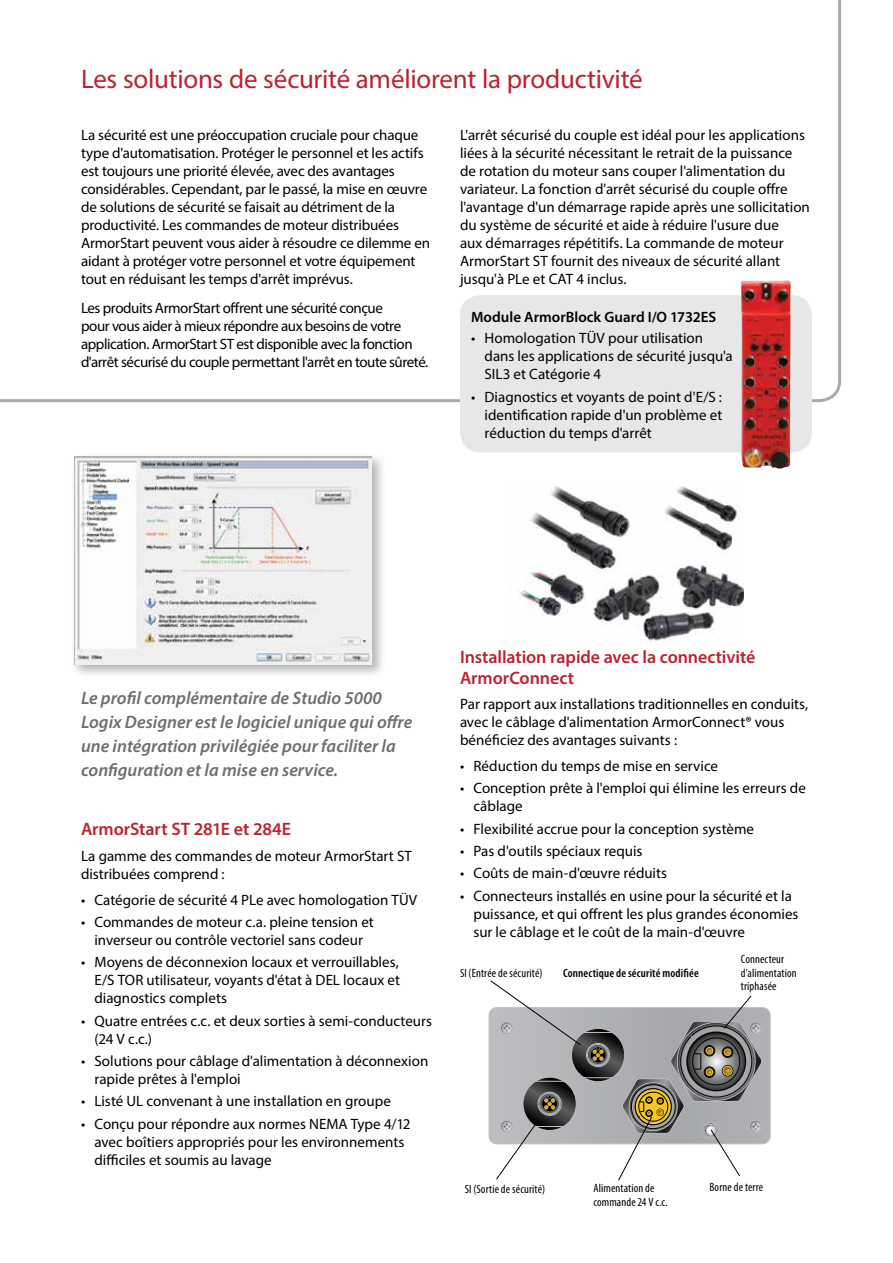
<style>
.page{position:relative;width:893px;height:1263px;background:#fff}
.page>*{position:absolute;margin:0;border:0;box-sizing:border-box;transform-origin:0 0}
.t1{font:27px "Myriad Pro";letter-spacing:-.01em;color:#bb2332}
.t2{font:italic 600 18px/24px "Myriad Pro";color:#6d6e71}
.t3{font:600 18px/21px "Myriad Pro";letter-spacing:-.005em;color:#bb2332}
.t4{font:15px/18px "Myriad Pro";color:#000}
.t5{font:15px/18px "Myriad Pro";letter-spacing:-.03em;color:#000}
.t6{font:600 15px "Myriad Pro";color:#000}
.t7{font:condensed 12px/13.5px "Myriad Pro";letter-spacing:.01em;color:#000}
.t8{font:600 condensed 12px "Myriad Pro";letter-spacing:.015em;color:#000}
</style>
<div class="page">
<svg style="left:0;top:0;width:841px;height:402px"></svg>
<svg style="left:489px;top:980px;width:281px;height:201px"></svg>
<div style="left:70px;top:452px;width:316px;height:227px;background:#000;opacity:.3"></div>
<img style="left:74px;top:456px;width:298px;height:209px">
<div style="left:460px;top:295px;width:352px;height:157px;background:#e6e7e8;border-radius:20px"></div>
<img style="left:746px;top:280px;width:41px;height:1px">
<img style="left:520px;top:486px;width:223px;height:157px">
<h1 class="t1" style="left:81px;top:62px;width:563px">Les solutions de sécurité améliorent la productivité</h1>
<p class="t4" style="left:81px;top:126px;width:351px">La sécurité est une préoccupation cruciale pour chaque type d'automatisation. Protéger le personnel et les actifs est toujours une priorité élevée, avec des avantages considérables. Cependant, par le passé, la mise en œuvre de solutions de sécurité se faisait au détriment de la productivité. Les commandes de moteur distribuées ArmorStart peuvent vous aider à résoudre ce dilemme en aidant à protéger votre personnel et votre équipement tout en réduisant les temps d'arrêt imprévus.</p>
<p class="t5" style="left:81px;top:299px;width:349px">Les produits ArmorStart offrent une sécurité conçue<br>pour vous aider à mieux répondre aux besoins de votre application. ArmorStart ST est disponible avec la fonction d'arrêt sécurisé du couple permettant l'arrêt en toute sûreté.</p>
<p class="t4" style="left:460px;top:126px;width:351px">L'arrêt sécurisé du couple est idéal pour les applications liées à la sécurité nécessitant le retrait de la puissance de rotation du moteur sans couper l'alimentation du variateur. La fonction d'arrêt sécurisé du couple offre l'avantage d'un démarrage rapide après une sollicitation du système de sécurité et aide à réduire l'usure due<br>aux démarrages répétitifs. La commande de moteur ArmorStart ST fournit des niveaux de sécurité allant jusqu'à PLe et CAT 4 inclus.</p>
<p class="t6" style="left:471px;top:308px;width:247px">Module ArmorBlock Guard I/O 1732ES</p>
<p class="t4" style="left:485px;top:329px;width:250px;text-indent:-14px">• Homologation TÜV pour utilisation dans les applications de sécurité jusqu'a<br>SIL3 et Catégorie 4</p>
<p class="t4" style="left:485px;top:387px;width:239px;text-align:justify;text-indent:-14px">• Diagnostics et voyants de point d'E/S : identification rapide d'un problème et réduction du temps d'arrêt</p>
<p class="t2" style="left:81px;top:686px;width:333px">Le profil complémentaire de Studio 5000<br>Logix Designer est le logiciel unique qui offre une intégration privilégiée pour faciliter la configuration et la mise en service.</p>
<p class="t3" style="left:81px;top:818px;width:212px">ArmorStart ST 281E et 284E</p>
<p class="t4" style="left:81px;top:847px;width:333px">La gamme des commandes de moteur ArmorStart ST distribuées comprend :</p>
<p class="t4" style="left:81px;top:890px;width:338px">• Catégorie de sécurité 4 PLe avec homologation TÜV</p>
<p class="t4" style="left:81px;top:913px;width:294px;text-align:center">• Commandes de moteur c.a. pleine tension et inverseur ou contrôle vectoriel sans codeur</p>
<p class="t4" style="left:94px;top:953px;width:307px;text-align:justify;text-indent:-14px">• Moyens de déconnexion locaux et verrouillables, E/S TOR utilisateur, voyants d'état à DEL locaux et diagnostics complets</p>
<p class="t4" style="left:94px;top:1011px;width:339px;text-indent:-14px">• Quatre entrées c.c. et deux sorties à semi-conducteurs (24 V c.c.)</p>
<p class="t4" style="left:94px;top:1052px;width:335px;text-indent:-14px">• Solutions pour câblage d'alimentation à déconnexion rapide prêtes à l'emploi</p>
<p class="t4" style="left:81px;top:1092px;width:311px">• Listé UL convenant à une installation en groupe</p>
<p class="t4" style="left:94px;top:1114px;width:318px;text-indent:-14px">• Conçu pour répondre aux normes NEMA Type 4/12 avec boîtiers appropriés pour les environnements difficiles et soumis au lavage</p>
<p class="t3" style="left:460px;top:646px;width:297px">Installation rapide avec la connectivité<br>ArmorConnect</p>
<p class="t4" style="left:460px;top:695px;width:350px">Par rapport aux installations traditionnelles en conduits, avec le câblage d'alimentation ArmorConnect® vous bénéficiez des avantages suivants :</p>
<p class="t4" style="left:460px;top:757px;width:260px">• Réduction du temps de mise en service</p>
<p class="t4" style="left:473px;top:779px;width:334px;text-indent:-14px">• Conception prête à l'emploi qui élimine les erreurs de câblage</p>
<p class="t4" style="left:460px;top:819px;width:296px">• Flexibilité accrue pour la conception système</p>
<p class="t4" style="left:460px;top:842px;width:184px">• Pas d'outils spéciaux requis</p>
<p class="t4" style="left:460px;top:864px;width:209px">• Coûts de main-d'œuvre réduits</p>
<p class="t4" style="left:473px;top:886px;width:326px;text-indent:-14px">• Connecteurs installés en usine pour la sécurité et la puissance, et qui offrent les plus grandes économies sur le câblage et le coût de la main-d'œuvre</p>
<p class="t7" style="left:460px;top:966px;width:84px">SI (Entrée de sécurité)</p>
<p class="t8" style="left:563px;top:965px;width:137px">Connectique de sécurité modifiée</p>
<p class="t7" style="left:741px;top:952px;width:57px">Connecteur d'alimentation triphasée</p>
<p class="t7" style="left:465px;top:1182px;width:82px">SI (Sortie de sécurité)</p>
<p class="t7" style="left:593px;top:1181px;width:63px">Alimentation de</p>
<p class="t7" style="left:709px;top:1180px;width:55px">Borne de terre</p>
<p class="t7" style="left:593px;top:1195px;width:76px">commande 24 V c.c.</p>
</div>
